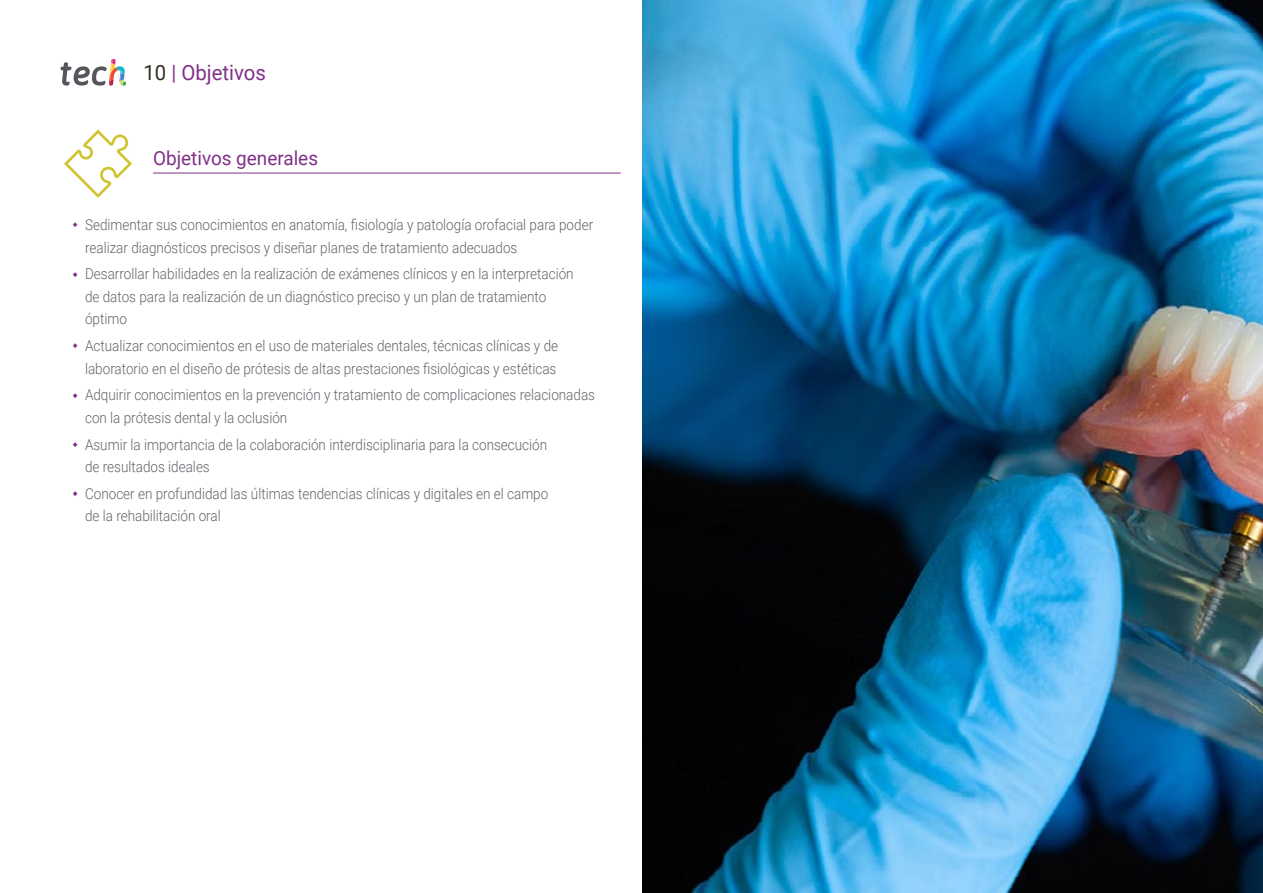
<style>
.page{position:relative;width:1263px;height:893px;background:#fff}
.page>*{position:absolute;margin:0;border:0;box-sizing:border-box;transform-origin:0 0}
.t1{font:21px "Roboto";color:#813089}
.t2{font:19.5px "Roboto";color:#813089}
.t3{font:300 15px/22.5px "Roboto";color:#61646a;scale:.9 1}
.s1{color:#312e20}
</style>
<div class="page">
<hr style="left:153px;top:173px;width:468px;height:1px;background:#813089">
<svg style="left:64px;top:130px;width:68px;height:68px"></svg>
<svg style="left:61px;top:59px;width:65px;height:27px"></svg>
<img style="left:642px;top:0;width:621px;height:893px">
<h1 class="t1" style="left:144px;top:57px;width:124px"><span class="s1">10</span> | Objetivos</h1>
<h2 class="t2" style="left:153px;top:144px;width:167px">Objetivos generales</h2>
<p class="t3" style="left:85px;top:213px;width:566px">Sedimentar sus conocimientos en anatomía, fisiología y patología orofacial para poder realizar diagnósticos precisos y diseñar planes de tratamiento adecuados</p>
<p class="t3" style="left:85px;top:262px;width:544px">Desarrollar habilidades en la realización de exámenes clínicos y en la interpretación de datos para la realización de un diagnóstico preciso y un plan de tratamiento óptimo</p>
<p class="t3" style="left:85px;top:334px;width:527px">Actualizar conocimientos en el uso de materiales dentales, técnicas clínicas y de laboratorio en el diseño de prótesis de altas prestaciones fisiológicas y estéticas</p>
<p class="t3" style="left:85px;top:383px;width:568px">Adquirir conocimientos en la prevención y tratamiento de complicaciones relacionadas con la prótesis dental y la oclusión</p>
<p class="t3" style="left:85px;top:432px;width:515px">Asumir la importancia de la colaboración interdisciplinaria para la consecución de resultados ideales</p>
<p class="t3" style="left:85px;top:482px;width:516px">Conocer en profundidad las últimas tendencias clínicas y digitales en el campo de la rehabilitación oral</p>
</div>
